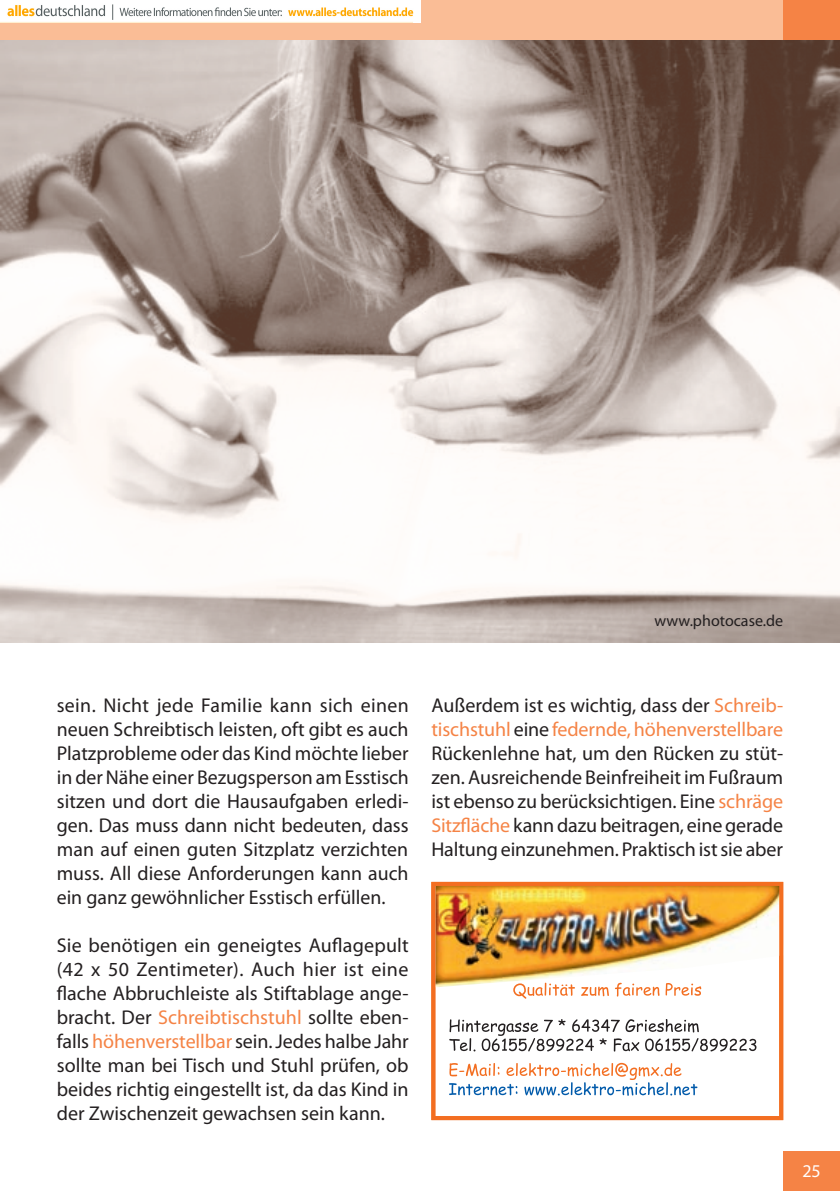
<style>
.page{position:relative;width:840px;height:1191px;background:#fff}
.page>*{position:absolute;margin:0;border:0;box-sizing:border-box;transform-origin:0 0}
.t1{font:20px/24px "Myriad Pro";color:#231f20;text-align:justify}
.t2{font:18px "Myriad Pro";color:#fff}
.t3{font:16px "Myriad Pro";color:#231f20}
.s1{color:#f58345}
</style>
<div class="page">
<img style="left:0;top:40px;width:839px;height:602px">
<div style="left:0;top:0;width:839px;height:40px;background:#fabd96"></div>
<div style="left:782px;top:1151px;width:57px;height:40px;background:#f58345"></div>
<div style="left:782px;top:0;width:57px;height:40px;background:#f58345"></div>
<img style="left:436px;top:887px;width:341px;height:100px">
<div style="left:431px;top:882px;width:351px;height:238px;border:4px solid #f36e21"></div>
<svg style="left:513px;top:982px;width:187px;height:16px"></svg>
<svg style="left:449px;top:1019px;width:307px;height:32px"></svg>
<svg style="left:449px;top:1062px;width:248px;height:33px"></svg>
<img style="left:0;top:0;width:420px;height:22px">
<p class="t3" style="left:654px;top:611px;width:130px">www.photocase.de</p>
<p class="t1" style="left:57px;top:693px;width:353px">sein. Nicht jede Familie kann sich einen neuen Schreibtisch leisten, oft gibt es auch Platzprobleme oder das Kind möchte lieber in der Nähe einer Bezugsperson am Esstisch sitzen und dort die Hausaufgaben erledi&shy;gen. Das muss dann nicht bedeuten, dass man auf einen guten Sitzplatz verzichten muss. All diese Anforderungen kann auch ein ganz gewöhnlicher Esstisch erfüllen.</p>
<p class="t1" style="left:57px;top:933px;width:353px">Sie benötigen ein geneigtes Auflagepult (42 x 50 Zentimeter). Auch hier ist eine flache Abbruchleiste als Stiftablage ange&shy;bracht. Der <span class="s1">Schreibtischstuhl</span> sollte eben&shy;falls <span class="s1">höhenverstellbar</span> sein. Jedes halbe Jahr sollte man bei Tisch und Stuhl prüfen, ob beides richtig eingestellt ist, da das Kind in der Zwischenzeit gewachsen sein kann.</p>
<p class="t1" style="left:431px;top:693px;width:353px">Außerdem ist es wichtig, dass der <span class="s1">Schreib&shy;tischstuhl</span> eine <span class="s1">federnde, höhenverstellbare </span>Rückenlehne hat, um den Rücken zu stüt&shy;zen. Ausreichende Beinfreiheit im Fußraum ist ebenso zu berücksichtigen. Eine <span class="s1">schräge Sitzfläche</span> kann dazu beitragen, eine gerade Haltung einzunehmen. Praktisch ist sie aber</p>
<p class="t2" style="left:801px;top:1161px;width:20px">25</p>
</div>
